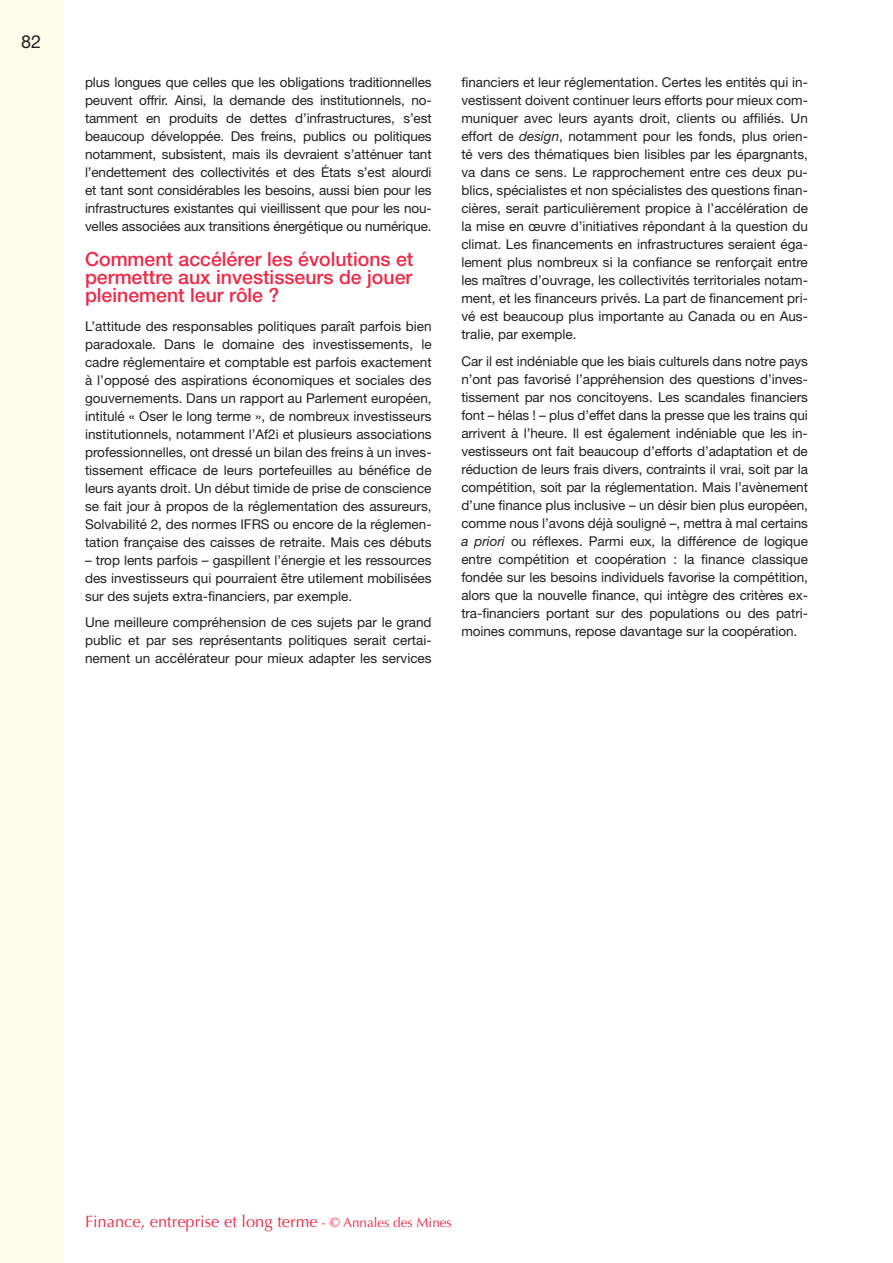
<style>
.page{position:relative;width:893px;height:1263px;background:#fff}
.page>*{position:absolute;margin:0;border:0;box-sizing:border-box;transform-origin:0 0}
.INTER_1{font:500 19.5px/18px "Helvetica Neue";color:#ed2a48;text-align:justify}
.t1{font:18px "Helvetica Neue";color:#231f20}
.t2{font:16.5px "Optima";color:#ed2a48}
.texte_courant{font:13.5px/18px "Helvetica Neue";color:#231f20;text-align:justify}
.s1{font-style:italic}
.s2{font-size:13.5px}
</style>
<div class="page">
<div style="left:0;top:0;width:64px;height:1263px;background:#fdfce8"></div>
<p class="t1" style="left:21px;top:31px;width:22px">82</p>
<p class="texte_courant" style="left:85px;top:73px;width:348px">plus longues que celles que les obligations traditionnelles peuvent offrir. Ainsi, la demande des institutionnels, no&shy;tamment en produits de dettes d’infrastructures, s’est beaucoup développée. Des freins, publics ou politiques notamment, subsistent, mais ils devraient s’atténuer tant l’endettement des collectivités et des États s’est alourdi et tant sont considérables les besoins, aussi bien pour les infrastructures existantes qui vieillissent que pour les nou&shy;velles associées aux transitions énergétique ou numérique.</p>
<p class="INTER_1" style="left:85px;top:250px;width:330px">Comment accélérer les évolutions et permettre aux investisseurs de jouer pleinement leur rôle ?</p>
<p class="texte_courant" style="left:85px;top:317px;width:348px">L’attitude des responsables politiques paraît parfois bien paradoxale. Dans le domaine des investissements, le cadre réglementaire et comptable est parfois exactement à l’opposé des aspirations économiques et sociales des gouvernements. Dans un rapport au Parlement européen, intitulé « Oser le long terme », de nombreux investisseurs institutionnels, notamment l’Af2i et plusieurs associations professionnelles, ont dressé un bilan des freins à un inves&shy;tissement efficace de leurs portefeuilles au bénéfice de leurs ayants droit. Un début timide de prise de conscience se fait jour à propos de la réglementation des assureurs, Solvabilité 2, des normes IFRS ou encore de la réglemen&shy;tation française des caisses de retraite. Mais ces débuts</p>
<p class="texte_courant" style="left:85px;top:551px;width:348px">– trop lents parfois – gaspillent l’énergie et les ressources des investisseurs qui pourraient être utilement mobilisées sur des sujets extra-financiers, par exemple.</p>
<p class="texte_courant" style="left:85px;top:613px;width:348px">Une meilleure compréhension de ces sujets par le grand public et par ses représentants politiques serait certai&shy;nement un accélérateur pour mieux adapter les services</p>
<p class="texte_courant" style="left:461px;top:73px;width:348px">financiers et leur réglementation. Certes les entités qui in&shy;vestissent doivent continuer leurs efforts pour mieux com&shy;muniquer avec leurs ayants droit, clients ou affiliés. Un effort de <span class="s1">design</span>, notamment pour les fonds, plus orien&shy;té vers des thématiques bien lisibles par les épargnants, va dans ce sens. Le rapprochement entre ces deux pu&shy;blics, spécialistes et non spécialistes des questions finan&shy;cières, serait particulièrement propice à l’accélération de la mise en œuvre d’initiatives répondant à la question du climat. Les financements en infrastructures seraient éga&shy;lement plus nombreux si la confiance se renforçait entre les maîtres d’ouvrage, les collectivités territoriales notam&shy;ment, et les financeurs privés. La part de financement pri&shy;vé est beaucoup plus importante au Canada ou en Aus&shy;tralie, par exemple.</p>
<p class="texte_courant" style="left:461px;top:352px;width:348px">Car il est indéniable que les biais culturels dans notre pays n’ont pas favorisé l’appréhension des questions d’inves&shy;tissement par nos concitoyens. Les scandales financiers font – hélas ! – plus d’effet dans la presse que les trains qui arrivent à l’heure. Il est également indéniable que les in&shy;vestisseurs ont fait beaucoup d’efforts d’adaptation et de réduction de leurs frais divers, contraints il vrai, soit par la compétition, soit par la réglementation. Mais l’avènement d’une finance plus inclusive – un désir bien plus européen, comme nous l’avons déjà souligné –, mettra à mal certains <span class="s1">a priori</span> ou réflexes. Parmi eux, la différence de logique entre compétition et coopération : la finance classique fondée sur les besoins individuels favorise la compétition, alors que la nouvelle finance, qui intègre des critères ex&shy;tra-financiers portant sur des populations ou des patri&shy;moines communs, repose davantage sur la coopération.</p>
<p class="t2" style="left:85px;top:1212px;width:368px">Finance, entreprise et long terme <span class="s2">- © Annales des Mines</span></p>
</div>
